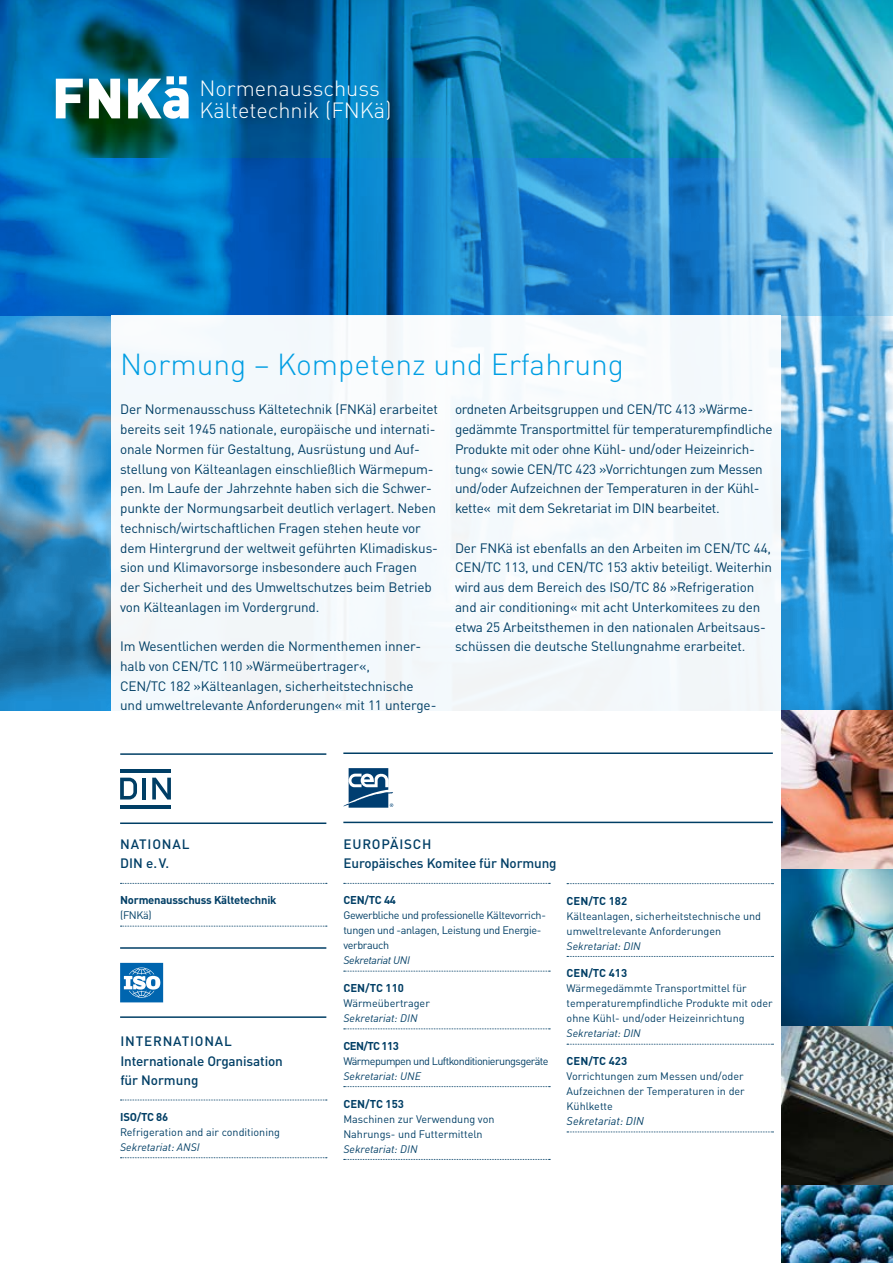
<style>
.page{position:relative;width:893px;height:1263px;background:#fff}
.page>*{position:absolute;margin:0;border:0;box-sizing:border-box;transform-origin:0 0}
.t1{font:900 55.8px "DINOT";color:#fff}
.t2{font:300 30px "DINOT";color:#009ee3}
.t3{font:300 21.75px/22.5px "DINOT";color:#fff}
.t4{font:13.5px/19.8px "DINOT";letter-spacing:-.01em;color:#003e65}
.t5{font:500 13.5px/19.8px "DINOT";letter-spacing:-.01em;color:#003e65}
.t6{font:500 13.5px/19.8px "DINOT";letter-spacing:.06em;color:#003e65}
.t7{font:700 11.25px "DINOT";letter-spacing:-.02em;color:#003e65}
.t8{font:italic 11.25px "DINOT";color:#003e65}
.t9{font:10.8px/15px "DINOT";color:#003e65}
.t10{font:italic 10.8px "DINOT";color:#003e65}
.t11{font:10.8px/15px "DINOT";letter-spacing:-.03em;color:#003e65}
.t12{font:10.8px "DINOT";letter-spacing:-.05em;color:#003e65}
.t13{font:italic 10.8px "DINOT";letter-spacing:-.03em;color:#003e65}
</style>
<div class="page">
<svg style="left:0;top:316px;width:893px;height:394px;background:#3d95ca"></svg>
<img style="left:0;top:0;width:893px;height:316px">
<div style="left:112px;top:316px;width:669px;height:417px;background:#f3f9fc"></div>
<svg style="left:120px;top:1099px;width:207px;height:1px"></svg>
<svg style="left:120px;top:1157px;width:207px;height:1px"></svg>
<hr style="left:343px;top:822px;width:430px;height:1px;background:#003e65">
<hr style="left:343px;top:752px;width:430px;height:2px;background:#003e65">
<svg style="left:343px;top:768px;width:50px;height:40px"></svg>
<svg style="left:344px;top:883px;width:206px;height:1px"></svg>
<svg style="left:344px;top:971px;width:206px;height:1px"></svg>
<svg style="left:344px;top:1028px;width:206px;height:1px"></svg>
<svg style="left:344px;top:1086px;width:206px;height:1px"></svg>
<svg style="left:344px;top:1159px;width:206px;height:1px"></svg>
<svg style="left:120px;top:883px;width:207px;height:1px"></svg>
<svg style="left:120px;top:926px;width:207px;height:1px"></svg>
<hr style="left:120px;top:1016px;width:206px;height:2px;background:#003e65">
<hr style="left:120px;top:947px;width:206px;height:2px;background:#003e65">
<svg style="left:120px;top:963px;width:43px;height:39px"></svg>
<hr style="left:120px;top:822px;width:206px;height:2px;background:#003e65">
<hr style="left:120px;top:753px;width:206px;height:2px;background:#003e65">
<svg style="left:120px;top:778px;width:17px;height:21px"></svg>
<hr style="left:120px;top:769px;width:51px;height:3px;background:#003e65">
<hr style="left:142px;top:778px;width:4px;height:21px;background:#003e65">
<svg style="left:152px;top:778px;width:19px;height:21px"></svg>
<hr style="left:120px;top:805px;width:51px;height:3px;background:#003e65">
<svg style="left:567px;top:883px;width:206px;height:1px"></svg>
<svg style="left:567px;top:956px;width:206px;height:1px"></svg>
<svg style="left:567px;top:1044px;width:206px;height:1px"></svg>
<svg style="left:567px;top:1131px;width:206px;height:1px"></svg>
<img style="left:781px;top:710px;width:112px;height:553px">
<h1 class="t1" style="left:52px;top:61px;width:141px">FNKä</h1>
<h3 class="t3" style="left:199px;top:77px;width:194px">Normenausschuss<br>Kältetechnik (FNKä)</h3>
<h2 class="t2" style="left:120px;top:346px;width:505px">Normung – Kompetenz und Erfahrung</h2>
<p class="t4" style="left:120px;top:399px;width:319px">Der Normenausschuss Kältetechnik (FNKä) erarbeitet bereits seit 1945 nationale, europäische und internati&shy;onale Normen für Gestaltung, Ausrüstung und Auf&shy;stellung von Kälteanlagen einschließlich Wärmepum&shy;pen. Im Laufe der Jahrzehnte haben sich die Schwer&shy;punkte der Normungsarbeit deutlich verlagert. Neben technisch/wirtschaftlichen Fragen stehen heute vor dem Hintergrund der weltweit geführten Klimadiskus&shy;sion und Klimavorsorge insbesondere auch Fragen der Sicherheit und des Umweltschutzes beim Betrieb von Kälteanlagen im Vordergrund.</p>
<p class="t4" style="left:120px;top:636px;width:318px">Im Wesentlichen werden die Normenthemen inner&shy;halb von CEN/TC 110 »Wärmeübertrager«,<br>CEN/TC 182 »Kälteanlagen, sicherheitstechnische und umweltrelevante Anforderungen« mit 11 unterge-</p>
<p class="t4" style="left:455px;top:399px;width:319px">ordneten Arbeitsgruppen und CEN/TC 413 »Wärme&shy;gedämmte Transportmittel für temperaturempfindliche Produkte mit oder ohne Kühl- und/oder Heizeinrich&shy;tung« sowie CEN/TC 423 »Vorrichtungen zum Messen und/oder Aufzeichnen der Temperaturen in der Kühl&shy;kette« mit dem Sekretariat im DIN bearbeitet.</p>
<p class="t4" style="left:455px;top:537px;width:319px">Der FNKä ist ebenfalls an den Arbeiten im CEN/TC 44, CEN/TC 113, und CEN/TC 153 aktiv beteiligt. Weiterhin wird aus dem Bereich des ISO/TC 86 »Refrigeration and air conditioning« mit acht Unterkomitees zu den etwa 25 Arbeitsthemen in den nationalen Arbeitsaus&shy;schüssen die deutsche Stellungnahme erarbeitet.</p>
<p class="t6" style="left:120px;top:833px;width:71px">NATIONAL<br>DIN e.V.</p>
<p class="t7" style="left:120px;top:893px;width:158px">Normenausschuss Kältetechnik</p>
<p class="t9" style="left:120px;top:908px;width:33px">(FNKä)</p>
<p class="t5" style="left:120px;top:1031px;width:164px">INTERNATIONAL<br>Internationale Organisation für Normung</p>
<p class="t7" style="left:120px;top:1109px;width:50px">ISO/TC 86</p>
<p class="t9" style="left:120px;top:1124px;width:161px">Refrigeration and air conditioning</p>
<p class="t10" style="left:120px;top:1140px;width:81px">Sekretariat: ANSI</p>
<p class="t5" style="left:343px;top:833px;width:215px">EUROPÄISCH<br>Europäisches Komitee für Normung</p>
<p class="t7" style="left:343px;top:893px;width:54px">CEN/TC 44</p>
<p class="t11" style="left:343px;top:908px;width:204px">Gewerbliche und professionelle Kältevorrich&shy;tungen und -anlagen, Leistung und Energie&shy;verbrauch</p>
<p class="t13" style="left:343px;top:954px;width:68px">Sekretariat UNI</p>
<p class="t7" style="left:343px;top:981px;width:62px">CEN/TC 110</p>
<p class="t9" style="left:343px;top:995px;width:88px">Wärmeübertrager</p>
<p class="t10" style="left:343px;top:1011px;width:76px">Sekretariat: DIN</p>
<p class="t7" style="left:343px;top:1038px;width:57px">CEN/TC 113</p>
<p class="t12" style="left:343px;top:1054px;width:207px">Wärmepumpen und Luftkonditionierungsgeräte</p>
<p class="t10" style="left:343px;top:1069px;width:79px">Sekretariat: UNE</p>
<p class="t7" style="left:343px;top:1096px;width:62px">CEN/TC 153</p>
<p class="t9" style="left:343px;top:1111px;width:153px">Maschinen zur Verwendung von<br>Nahrungs- und Futtermitteln</p>
<p class="t10" style="left:343px;top:1142px;width:76px">Sekretariat: DIN</p>
<p class="t7" style="left:567px;top:893px;width:62px">CEN/TC 182</p>
<p class="t9" style="left:567px;top:908px;width:196px">Kälteanlagen, sicherheitstechnische und umweltrelevante Anforderungen</p>
<p class="t10" style="left:567px;top:939px;width:76px">Sekretariat: DIN</p>
<p class="t7" style="left:567px;top:966px;width:62px">CEN/TC 413</p>
<p class="t9" style="left:567px;top:981px;width:208px">Wärmegedämmte Transportmittel für temperaturempfindliche Produkte mit oder ohne Kühl- und/oder Heizeinrichtung</p>
<p class="t10" style="left:567px;top:1027px;width:76px">Sekretariat: DIN</p>
<p class="t7" style="left:567px;top:1054px;width:62px">CEN/TC 423</p>
<p class="t9" style="left:567px;top:1068px;width:180px;text-align:justify">Vorrichtungen zum Messen und/oder Aufzeichnen der Temperaturen in der Kühlkette</p>
<p class="t8" style="left:567px;top:1114px;width:79px">Sekretariat: DIN</p>
</div>
